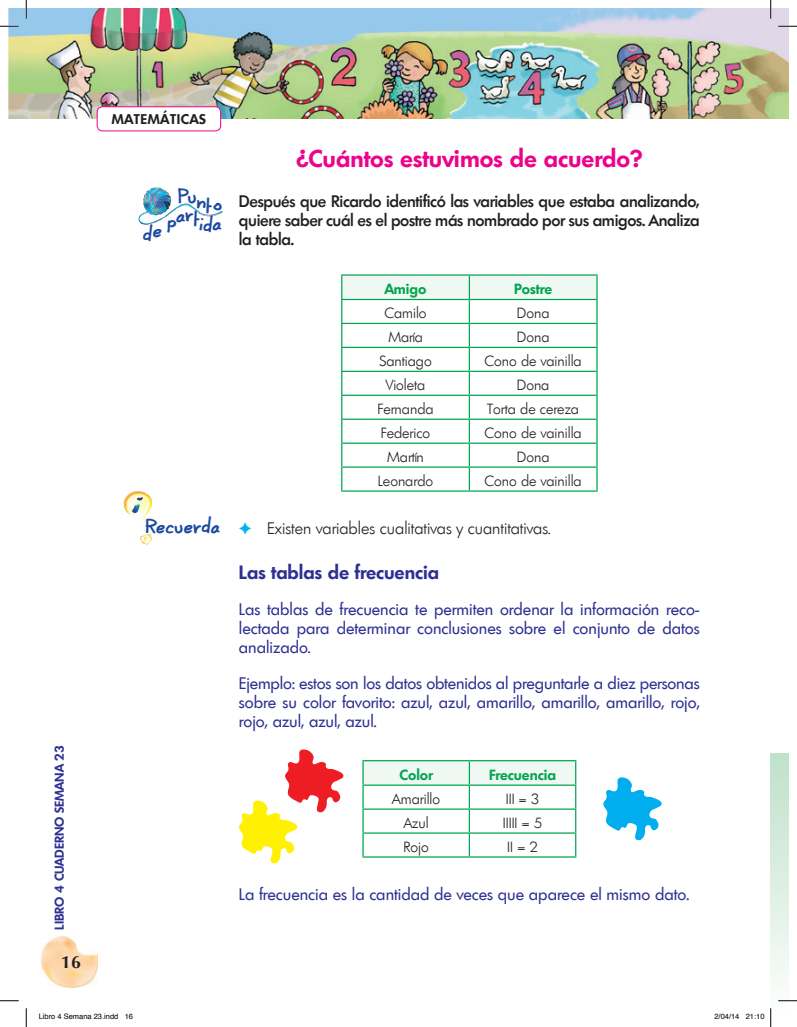
<style>
.page{position:relative;width:797px;height:1027px;background:#fff}
.page>*{position:absolute;margin:0;border:0;box-sizing:border-box;transform-origin:0 0}
.t1{font:600 23.75px "Limerick";color:#ed028c}
.t2{font:600 18.75px "Limerick";color:#2e3092}
.t3{font:700 17.5px "Optima";color:#231f20}
.t4{font:16.25px/18.8px "Limerick";color:#2e3092;text-align:justify}
.t5{font:500 16.25px/18.8px "Limerick";letter-spacing:-.02em;color:#231f20;text-align:justify}
.t6{font:300 16.25px "Limerick";color:#231f20}
.t7{font:15px "Coert Schrift Dik";color:#1d4a9f}
.t8{font:300 14.38px "Limerick";color:#231f20}
.t9{font:600 14.38px "Limerick";color:#00a54f}
.t10{font:600 13.75px "Limerick";letter-spacing:.05em;color:#231f20}
.t11{font:600 12.5px "Limerick";color:#2e3092}
.t12{font:7.5px "Helvetica";color:#000}
.s1{color:#00b3ef}
</style>
<div class="page">
<img style="left:41px;top:936px;width:57px;height:51px">
<img style="left:9px;top:9px;width:779px;height:109px">
<div style="left:770px;top:753px;width:18px;height:265px;background:linear-gradient(to bottom,#bfe1c9,#fdfefd)"></div>
<img style="left:138px;top:187px;width:85px;height:38px">
<svg style="left:140px;top:533px;width:12px;height:12px"></svg>
<svg style="left:123px;top:491px;width:28px;height:31px"></svg>
<svg style="left:603px;top:777px;width:59px;height:63px"></svg>
<svg style="left:239px;top:749px;width:105px;height:114px"></svg>
<div style="left:97px;top:107px;width:124px;height:24px;background:#fff;border-radius:5px"></div>
<div style="left:97px;top:106px;width:124px;height:25px;border:1px solid #ed028c;border-radius:5px"></div>
<hr style="left:341px;top:274px;width:128px;height:2px;background:#00a54f">
<hr style="left:469px;top:274px;width:128px;height:2px;background:#00a54f">
<svg style="left:341px;top:275px;width:256px;height:215px"></svg>
<hr style="left:341px;top:490px;width:128px;height:2px;background:#00a54f">
<hr style="left:469px;top:490px;width:128px;height:2px;background:#00a54f">
<hr style="left:362px;top:760px;width:107px;height:1px;background:#00a54f">
<hr style="left:469px;top:760px;width:107px;height:1px;background:#00a54f">
<hr style="left:362px;top:856px;width:107px;height:2px;background:#00a54f">
<hr style="left:469px;top:856px;width:107px;height:2px;background:#00a54f">
<svg style="left:0;top:25px;width:19px;height:2px"></svg>
<svg style="left:778px;top:25px;width:19px;height:2px"></svg>
<svg style="left:0;top:1000px;width:19px;height:1px"></svg>
<svg style="left:778px;top:1000px;width:19px;height:1px"></svg>
<svg style="left:25px;top:0;width:2px;height:19px"></svg>
<svg style="left:25px;top:1008px;width:2px;height:19px"></svg>
<svg style="left:770px;top:0;width:1px;height:19px"></svg>
<svg style="left:770px;top:1008px;width:1px;height:19px"></svg>
<svg style="left:362px;top:761px;width:214px;height:95px"></svg>
<p class="t11" style="left:51px;top:930px;width:186px;rotate:-90deg">LIBRO 4 CUADERNO SEMANA 23</p>
<p class="t3" style="left:61px;top:952px;width:21px">16</p>
<p class="t10" style="left:112px;top:111px;width:96px">MATEMÁTICAS</p>
<p class="t7" style="left:178px;top:195px;width:46px">P nto</p>
<p class="t7" style="left:188px;top:189px;width:11px">u</p>
<p class="t7" style="left:168px;top:210px;width:20px">pa</p>
<p class="t7" style="left:194px;top:216px;width:30px">tda</p>
<p class="t7" style="left:186px;top:207px;width:10px">r</p>
<p class="t7" style="left:200px;top:216px;width:6px">i</p>
<p class="t7" style="left:143px;top:227px;width:11px">d</p>
<p class="t7" style="left:153px;top:223px;width:11px">e</p>
<p class="t7" style="left:146px;top:519px;width:77px">Recuerda</p>
<h1 class="t1" style="left:296px;top:143px;width:347px">¿Cuántos estuvimos de acuerdo?</h1>
<p class="t5" style="left:239px;top:192px;width:462px">Después que Ricardo identificó las variables que estaba analizando, quiere saber cuál es el postre más nombrado por sus amigos. Analiza la tabla.</p>
<p class="t9" style="left:384px;top:280px;width:43px">Amigo</p>
<p class="t9" style="left:514px;top:280px;width:40px">Postre</p>
<p class="t8" style="left:384px;top:304px;width:44px">Camilo</p>
<p class="t8" style="left:517px;top:304px;width:34px">Dona</p>
<p class="t8" style="left:388px;top:328px;width:36px">María</p>
<p class="t8" style="left:517px;top:328px;width:34px">Dona</p>
<p class="t8" style="left:379px;top:352px;width:54px">Santiago</p>
<p class="t8" style="left:484px;top:352px;width:99px">Cono de vainilla</p>
<p class="t8" style="left:386px;top:376px;width:41px">Violeta</p>
<p class="t8" style="left:517px;top:376px;width:34px">Dona</p>
<p class="t8" style="left:377px;top:400px;width:58px">Fernanda</p>
<p class="t8" style="left:487px;top:400px;width:93px">Torta de cereza</p>
<p class="t8" style="left:381px;top:424px;width:51px">Federico</p>
<p class="t8" style="left:484px;top:424px;width:99px">Cono de vainilla</p>
<p class="t8" style="left:387px;top:448px;width:38px">Martín</p>
<p class="t8" style="left:517px;top:448px;width:34px">Dona</p>
<p class="t8" style="left:378px;top:472px;width:57px">Leonardo</p>
<p class="t8" style="left:484px;top:472px;width:99px">Cono de vainilla</p>
<p class="t6" style="left:239px;top:518px;width:313px"><span class="s1">✦</span> Existen variables cualitativas y cuantitativas.</p>
<p class="t2" style="left:239px;top:560px;width:202px">Las tablas de frecuencia</p>
<p class="t4" style="left:239px;top:600px;width:462px">Las tablas de frecuencia te permiten ordenar la información reco&shy;lectada para determinar conclusiones sobre el conjunto de datos analizado.</p>
<p class="t4" style="left:239px;top:674px;width:462px">Ejemplo: estos son los datos obtenidos al preguntarle a diez personas sobre su color favorito: azul, azul, amarillo, amarillo, amarillo, rojo, rojo, azul, azul, azul.</p>
<p class="t9" style="left:399px;top:766px;width:35px">Color</p>
<p class="t9" style="left:489px;top:766px;width:69px">Frecuencia</p>
<p class="t8" style="left:392px;top:790px;width:49px">Amarillo</p>
<p class="t8" style="left:506px;top:790px;width:35px">III 3</p>
<p class="t8" style="left:404px;top:814px;width:26px">Azul</p>
<p class="t8" style="left:503px;top:814px;width:41px">IIIII 5</p>
<p class="t8" style="left:403px;top:838px;width:27px">Rojo</p>
<p class="t8" style="left:507px;top:838px;width:32px">II 2</p>
<p class="t4" style="left:239px;top:884px;width:451px">La frecuencia es la cantidad de veces que aparece el mismo dato.</p>
<p class="t12" style="left:39px;top:1011px;width:96px">Libro 4 Semana 23.indd 16</p>
<p class="t12" style="left:714px;top:1011px;width:52px">2/04/14 21:10</p>
</div>
